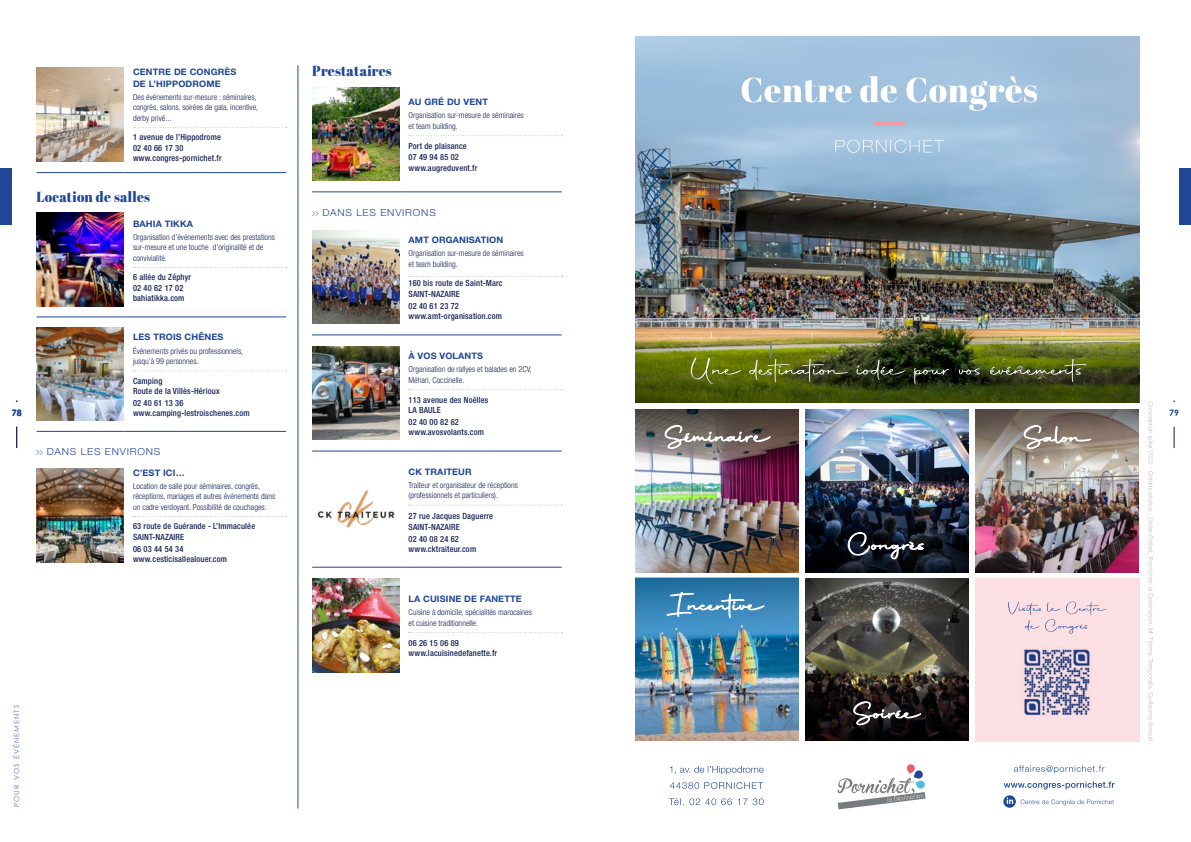
<style>
.page{position:relative;width:1191px;height:842px;background:#fff}
.page>*{position:absolute;margin:0;border:0;box-sizing:border-box;transform-origin:0 0}
.t1{font:14.6px "Abril Fatface";letter-spacing:.02em;color:#1f4697;scale:.93 1}
.t2{font:300 9.7px "Helvetica Neue LT Std";letter-spacing:.075em;color:#1f4697;scale:.51 1}
.t3{font:700 8.9px/11.9px "Helvetica Neue LT Std";letter-spacing:.015em;color:#1f4697}
.t4{font:700 8.8px "Century Gothic";color:#1f4697}
.t5{font:500 condensed 8.5px/10.4px "Helvetica Neue LT Std";letter-spacing:.02em;color:#172156}
.t6{font:300 condensed 8.3px/10.4px "Helvetica Neue LT Std";color:#172156}
.t7{font:7px "Century Gothic";letter-spacing:.15em;color:#6574b7}
</style>
<div class="page">
<svg style="left:1173px;top:427px;width:1px;height:21px"></svg>
<svg style="left:16px;top:427px;width:1px;height:21px"></svg>
<hr style="left:37px;top:317px;width:87px;height:1px;background:#1f4697">
<hr style="left:124px;top:317px;width:162px;height:1px;background:#1f4697">
<hr style="left:37px;top:172px;width:87px;height:1px;background:#1f4697">
<hr style="left:124px;top:172px;width:162px;height:1px;background:#1f4697">
<hr style="left:37px;top:431px;width:87px;height:1px;background:#1f4697">
<hr style="left:124px;top:431px;width:162px;height:1px;background:#1f4697">
<img style="left:37px;top:68px;width:87px;height:93px">
<svg style="left:133px;top:127px;width:154px;height:1px"></svg>
<img style="left:37px;top:213px;width:87px;height:93px">
<svg style="left:133px;top:267px;width:154px;height:1px"></svg>
<img style="left:37px;top:327px;width:87px;height:94px">
<svg style="left:133px;top:370px;width:154px;height:1px"></svg>
<img style="left:37px;top:469px;width:87px;height:93px">
<svg style="left:133px;top:516px;width:154px;height:1px"></svg>
<img style="left:635px;top:36px;width:504px;height:297px">
<img style="left:975px;top:480px;width:163px;height:92px">
<svg style="left:975px;top:410px;width:163px;height:70px"></svg>
<svg style="left:1024px;top:425px;width:67px;height:24px"></svg>
<img style="left:635px;top:578px;width:164px;height:163px">
<img style="left:635px;top:578px;width:163px;height:70px">
<svg style="left:667px;top:592px;width:97px;height:26px"></svg>
<img style="left:635px;top:480px;width:163px;height:92px">
<img style="left:635px;top:410px;width:163px;height:70px">
<svg style="left:665px;top:425px;width:105px;height:24px"></svg>
<img style="left:805px;top:409px;width:164px;height:93px">
<svg style="left:805px;top:502px;width:164px;height:70px"></svg>
<svg style="left:848px;top:533px;width:75px;height:26px"></svg>
<div style="left:975px;top:578px;width:164px;height:164px;background:#fbdfe2"></div>
<img style="left:1023px;top:649px;width:67px;height:67px">
<svg style="left:1008px;top:601px;width:98px;height:33px"></svg>
<svg style="left:837px;top:764px;width:88px;height:45px"></svg>
<svg style="left:1003px;top:795px;width:12px;height:13px"></svg>
<svg style="left:1006px;top:797px;width:7px;height:7px"></svg>
<svg style="left:668px;top:798px;width:95px;height:7px"></svg>
<svg style="left:670px;top:782px;width:93px;height:7px"></svg>
<svg style="left:670px;top:766px;width:93px;height:8px"></svg>
<svg style="left:1020px;top:799px;width:93px;height:6px"></svg>
<svg style="left:1003px;top:781px;width:111px;height:8px"></svg>
<svg style="left:1014px;top:765px;width:90px;height:8px"></svg>
<img style="left:635px;top:333px;width:504px;height:70px">
<img style="left:691px;top:357px;width:396px;height:27px">
<svg style="left:1147px;top:402px;width:6px;height:339px"></svg>
<img style="left:805px;top:578px;width:164px;height:93px">
<svg style="left:805px;top:671px;width:164px;height:70px"></svg>
<svg style="left:853px;top:702px;width:67px;height:23px"></svg>
<svg style="left:835px;top:140px;width:109px;height:13px"></svg>
<svg style="left:741px;top:76px;width:296px;height:35px"></svg>
<hr style="left:874px;top:122px;width:30px;height:4px;background:#f39aa7">
<div style="left:0;top:168px;width:11px;height:56px;background:#1f4697"></div>
<div style="left:1179px;top:168px;width:12px;height:56px;background:#1f4697"></div>
<hr style="left:312px;top:335px;width:88px;height:1px;background:#1f4697">
<hr style="left:400px;top:335px;width:161px;height:1px;background:#1f4697">
<hr style="left:312px;top:451px;width:88px;height:1px;background:#1f4697">
<hr style="left:400px;top:451px;width:161px;height:1px;background:#1f4697">
<hr style="left:312px;top:567px;width:88px;height:1px;background:#1f4697">
<hr style="left:400px;top:567px;width:161px;height:1px;background:#1f4697">
<hr style="left:312px;top:192px;width:88px;height:1px;background:#1f4697">
<hr style="left:400px;top:192px;width:161px;height:1px;background:#1f4697">
<img style="left:312px;top:87px;width:87px;height:94px">
<svg style="left:409px;top:135px;width:153px;height:1px"></svg>
<img style="left:312px;top:230px;width:87px;height:94px">
<svg style="left:409px;top:276px;width:153px;height:1px"></svg>
<img style="left:312px;top:346px;width:87px;height:94px">
<svg style="left:409px;top:389px;width:153px;height:1px"></svg>
<img style="left:317px;top:490px;width:78px;height:38px">
<svg style="left:409px;top:505px;width:153px;height:1px"></svg>
<img style="left:312px;top:578px;width:87px;height:94px">
<svg style="left:409px;top:632px;width:153px;height:1px"></svg>
<hr style="left:297px;top:65px;width:1px;height:743px;background:#1f4697">
<h1 class="t1" style="left:312px;top:60px;width:87px">Prestataires</h1>
<p class="t3" style="left:133px;top:65px;width:105px">CENTRE DE CONGRÈS<br>DE L’HIPPODROME</p>
<p class="t6" style="left:133px;top:92px;width:127px">Des événements sur-mesure : séminaires, congrès, salons, soirées de gala, incentive, derby privé...</p>
<p class="t5" style="left:133px;top:132px;width:90px">1 avenue de l’Hippodrome<br>02 40 66 17 30 www.congres-pornichet.fr</p>
<h1 class="t1" style="left:37px;top:187px;width:123px">Location de salles</h1>
<p class="t3" style="left:133px;top:217px;width:61px">BAHIA TIKKA</p>
<p class="t6" style="left:133px;top:232px;width:143px">Organisation d’événements avec des prestations sur-mesure et une touche d’originalité et de convivialité.</p>
<p class="t5" style="left:133px;top:272px;width:60px">6 allée du Zéphyr<br>02 40 62 17 02 bahiatikka.com</p>
<p class="t3" style="left:133px;top:331px;width:92px">LES TROIS CHÊNES</p>
<p class="t6" style="left:133px;top:345px;width:112px">Événements privés ou professionnels, jusqu’à 99 personnes.</p>
<p class="t5" style="left:133px;top:375px;width:88px">Camping<br>Route de la Villès-Hérioux</p>
<p class="t5" style="left:133px;top:398px;width:118px">02 40 61 13 36 www.camping-lestroischenes.com</p>
<p class="t2" style="left:37px;top:446px;width:244px">&gt;&gt; DANS LES ENVIRONS</p>
<p class="t3" style="left:133px;top:466px;width:53px">C’EST ICI…</p>
<p class="t6" style="left:133px;top:481px;width:144px">Location de salle pour séminaires, congrès, réceptions, mariages et autres événements dans un cadre verdoyant. Possibilité de couchages.</p>
<p class="t5" style="left:133px;top:521px;width:124px">63 route de Guérande - L’Immaculée<br>SAINT-NAZAIRE</p>
<p class="t5" style="left:133px;top:543px;width:95px">06 03 44 54 34 www.cesticisallealouer.com</p>
<p class="t3" style="left:408px;top:96px;width:81px">AU GRÉ DU VENT</p>
<p class="t6" style="left:408px;top:110px;width:117px">Organisation sur-mesure de séminaires et team building.</p>
<p class="t5" style="left:408px;top:140px;width:60px;line-height:11.8px">Port de plaisance<br>07 49 94 85 02</p>
<p class="t5" style="left:408px;top:162px;width:70px">www.augreduvent.fr</p>
<p class="t2" style="left:312px;top:207px;width:244px">&gt;&gt; DANS LES ENVIRONS</p>
<p class="t3" style="left:408px;top:234px;width:96px">AMT ORGANISATION</p>
<p class="t6" style="left:408px;top:248px;width:117px">Organisation sur-mesure de séminaires et team building.</p>
<p class="t5" style="left:408px;top:278px;width:96px">160 bis route de Saint-Marc<br>SAINT-NAZAIRE</p>
<p class="t5" style="left:408px;top:300px;width:95px">02 40 61 23 72 www.amt-organisation.com</p>
<p class="t3" style="left:408px;top:350px;width:76px">À VOS VOLANTS</p>
<p class="t6" style="left:408px;top:364px;width:125px">Organisation de rallyes et balades en 2CV,<br>Méhari, Coccinelle.</p>
<p class="t5" style="left:408px;top:394px;width:81px">113 avenue des Noëlles<br>LA BAULE</p>
<p class="t5" style="left:408px;top:416px;width:77px">02 40 00 82 62 www.avosvolants.com</p>
<p class="t3" style="left:408px;top:465px;width:65px">CK TRAITEUR</p>
<p class="t6" style="left:408px;top:480px;width:111px">Traiteur et organisateur de réceptions (professionnels et particuliers).</p>
<p class="t5" style="left:408px;top:511px;width:86px">27 rue Jacques Daguerre<br>SAINT-NAZAIRE</p>
<p class="t5" style="left:408px;top:533px;width:69px">02 40 08 24 62 www.cktraiteur.com</p>
<p class="t4" style="left:12px;top:407px;width:12px">78</p>
<p class="t4" style="left:1169px;top:407px;width:12px">79</p>
<p class="t7" style="left:12px;top:807px;width:104px;rotate:-90deg">POUR VOS ÉVÉNEMENTS</p>
<p class="t3" style="left:408px;top:593px;width:115px">LA CUISINE DE FANETTE</p>
<p class="t6" style="left:408px;top:607px;width:125px">Cuisine à domicile, spécialités marocaines et cuisine traditionnelle.</p>
<p class="t5" style="left:408px;top:638px;width:90px">06 26 15 06 89 www.lacuisinedefanette.fr</p>
</div>
